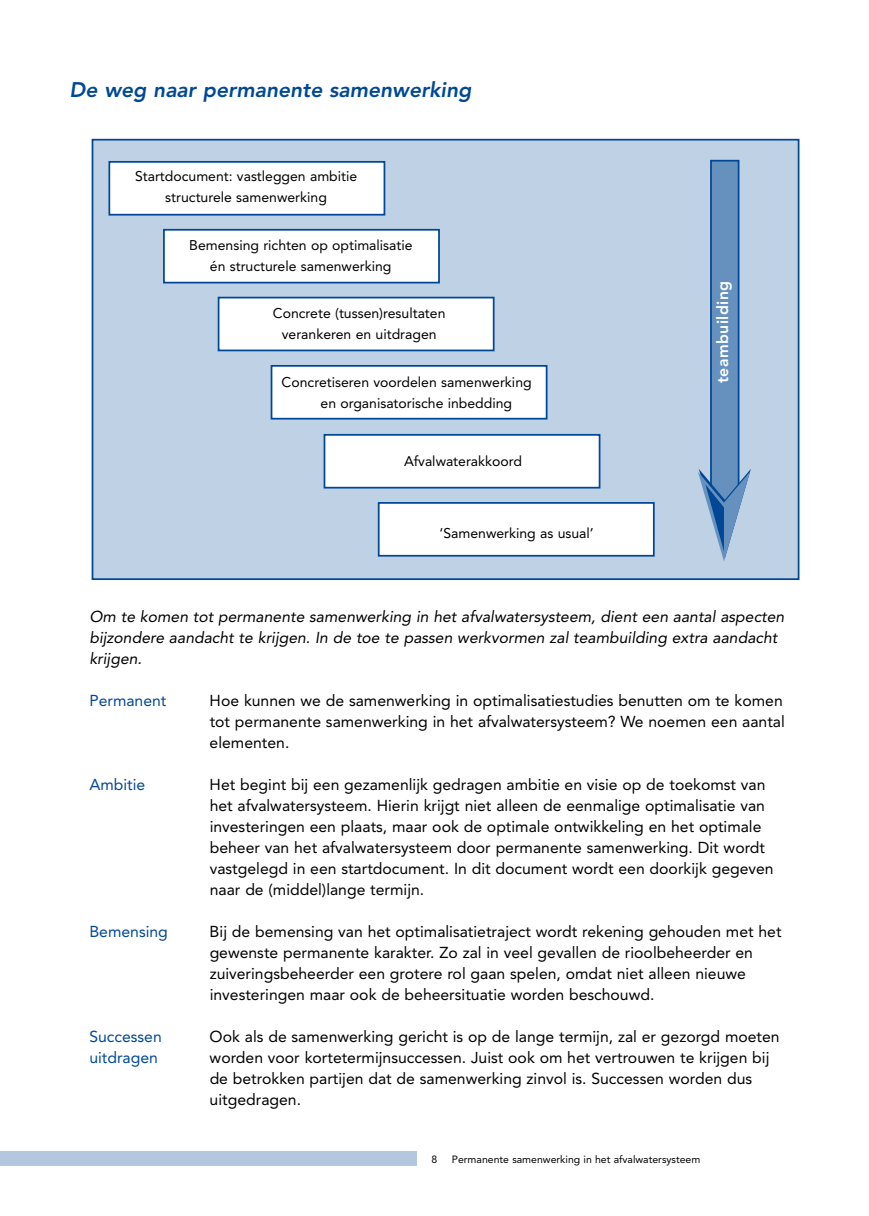
<style>
.page{position:relative;width:869px;height:1216px;background:#fff}
.page>*{position:absolute;margin:0;border:0;box-sizing:border-box;transform-origin:0 0}
.t1{font:italic 800 21px "Avenir";color:#004895}
.t2{font:15.75px/21px "Avenir";color:#000}
.t3{font:italic 15.75px/21px "Avenir";color:#000}
.t4{font:15.75px "Avenir";color:#004895}
.t5{font:800 15.75px "Avenir";letter-spacing:.03em;color:#fff}
.t6{font:14px/21px "Avenir";color:#000;text-align:center}
.t7{font:10.5px "Avenir";color:#000}
</style>
<div class="page">
<div style="left:92px;top:140px;width:706px;height:439px;background:#bfd1e5"></div>
<div style="left:92px;top:139px;width:707px;height:441px;border:2px solid #004895"></div>
<div style="left:109px;top:162px;width:275px;height:53px;background:#fff"></div>
<div style="left:108px;top:161px;width:277px;height:54px;border:2px solid #004895"></div>
<div style="left:164px;top:230px;width:275px;height:52px;background:#fff"></div>
<div style="left:163px;top:229px;width:276px;height:54px;border:2px solid #004895"></div>
<div style="left:218px;top:297px;width:275px;height:53px;background:#fff"></div>
<div style="left:217px;top:297px;width:277px;height:54px;border:2px solid #004895"></div>
<div style="left:271px;top:366px;width:275px;height:52px;background:#fff"></div>
<div style="left:270px;top:365px;width:277px;height:54px;border:2px solid #004895"></div>
<div style="left:324px;top:435px;width:275px;height:52px;background:#fff"></div>
<div style="left:323px;top:434px;width:277px;height:54px;border:2px solid #004895"></div>
<div style="left:378px;top:503px;width:275px;height:52px;background:#fff"></div>
<div style="left:377px;top:502px;width:277px;height:54px;border:2px solid #004895"></div>
<div style="left:710px;top:161px;width:28px;height:345px;background:#6691bf"></div>
<div style="left:709px;top:160px;width:30px;height:347px;border:2px solid #004895"></div>
<div style="left:0;top:1150px;width:416px;height:15px;background:#b3c8df"></div>
<svg style="left:709px;top:469px;width:31px;height:39px"></svg>
<h1 class="t1" style="left:69px;top:77px;width:403px">De weg naar permanente samenwerking</h1>
<p class="t6" style="left:135px;top:165px;width:224px">Startdocument: vastleggen ambitie structurele samenwerking</p>
<p class="t6" style="left:189px;top:234px;width:225px">Bemensing richten op optimalisatie én structurele samenwerking</p>
<p class="t6" style="left:273px;top:303px;width:174px">Concrete (tussen)resultaten verankeren en uitdragen</p>
<p class="t6" style="left:320px;top:371px;width:212px;text-align:left;text-indent:-39px">Concretiseren voordelen samenwerking en organisatorische inbedding</p>
<p class="t6" style="left:404px;top:450px;width:120px">Afvalwaterakkoord</p>
<p class="t6" style="left:439px;top:522px;width:156px">‘Samenwerking as usual’</p>
<p class="t5" style="left:713px;top:383px;width:104px;rotate:-90deg">teambuilding</p>
<p class="t3" style="left:89px;top:606px;width:696px">Om te komen tot permanente samenwerking in het afvalwatersysteem, dient een aantal aspecten bijzondere aandacht te krijgen. In de toe te passen werkvormen zal teambuilding extra aandacht krijgen.</p>
<p class="t4" style="left:89px;top:691px;width:79px">Permanent</p>
<p class="t2" style="left:209px;top:690px;width:576px">Hoe kunnen we de samenwerking in optimalisatiestudies benutten om te komen tot permanente samenwerking in het afvalwatersysteem? We noemen een aantal elementen.</p>
<p class="t4" style="left:89px;top:775px;width:57px">Ambitie</p>
<p class="t2" style="left:209px;top:774px;width:565px">Het begint bij een gezamenlijk gedragen ambitie en visie op de toekomst van het afvalwatersysteem. Hierin krijgt niet alleen de eenmalige optimalisatie van investeringen een plaats, maar ook de optimale ontwikkeling en het optimale beheer van het afvalwatersysteem door permanente samenwerking. Dit wordt vastgelegd in een startdocument. In dit document wordt een doorkijk gegeven naar de (middel)lange termijn.</p>
<p class="t4" style="left:89px;top:922px;width:80px">Bemensing</p>
<p class="t2" style="left:209px;top:921px;width:573px">Bij de bemensing van het optimalisatietraject wordt rekening gehouden met het gewenste permanente karakter. Zo zal in veel gevallen de rioolbeheerder en zuiveringsbeheerder een grotere rol gaan spelen, omdat niet alleen nieuwe investeringen maar ook de beheersituatie worden beschouwd.</p>
<p class="t4" style="left:89px;top:1027px;width:74px">Successen</p>
<p class="t2" style="left:209px;top:1026px;width:571px">Ook als de samenwerking gericht is op de lange termijn, zal er gezorgd moeten</p>
<p class="t4" style="left:89px;top:1048px;width:70px">uitdragen</p>
<p class="t2" style="left:209px;top:1047px;width:561px">worden voor kortetermijnsuccessen. Juist ook om het vertrouwen te krijgen bij de betrokken partijen dat de samenwerking zinvol is. Successen worden dus uitgedragen.</p>
<p class="t7" style="left:451px;top:1152px;width:250px">Permanente samenwerking in het afvalwatersysteem</p>
</div>
